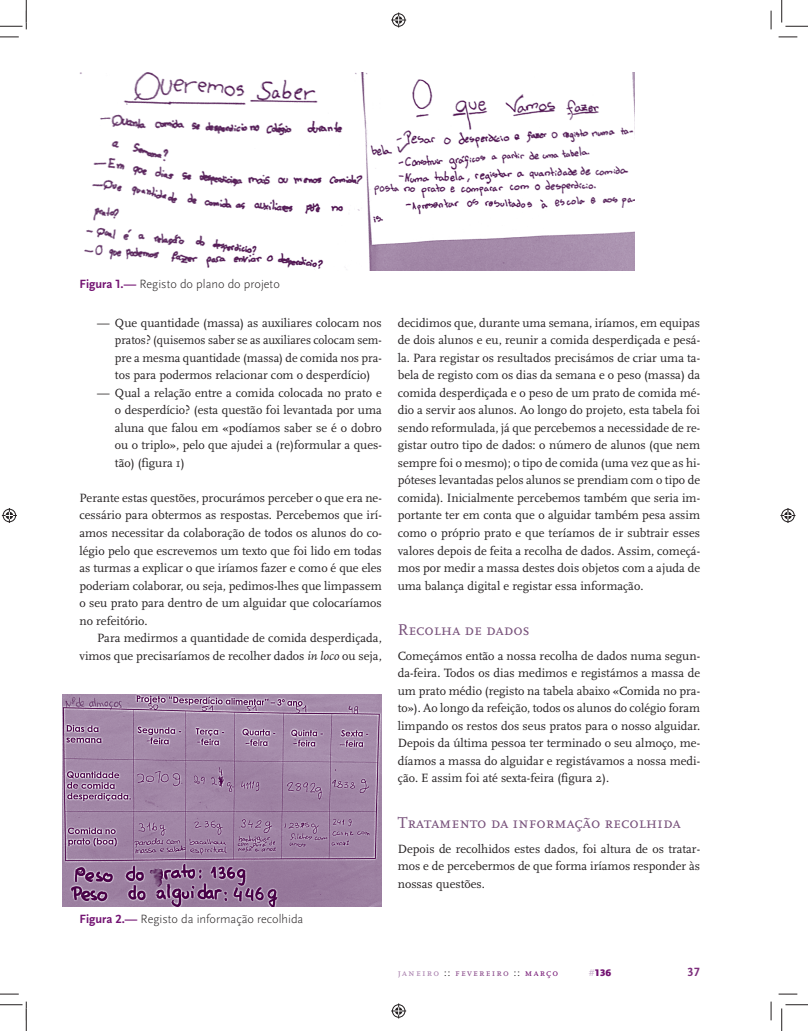
<style>
.page{position:relative;width:808px;height:1031px;background:#fff}
.page>*{position:absolute;margin:0;border:0;box-sizing:border-box;transform-origin:0 0}
.t1{font:16.25px "Scala Caps";color:#77507a}
.t2{font:12.5px/17.5px "Scala";color:#231f20;text-align:justify}
.t3{font:300 12.5px "Scala Sans Pro";color:#231f20}
.t4{font:12.5px "Scala Sans Bold SC";color:#7c2d7b}
.t5{font:10px "Scala Caps";letter-spacing:.12em;color:#854385}
.t6{font:900 10px "Scala Sans Pro";color:#731372}
.s1{font-weight:700;color:#731372}
.s2{font-style:italic}
.s3{color:#a77dab}
.s4{color:#231f20}
.s5{color:#731372}
.s6{font-weight:400;color:#c4aac9}
</style>
<div class="page">
<img style="left:79px;top:72px;width:555px;height:198px">
<img style="left:63px;top:694px;width:318px;height:212px">
<svg style="left:0;top:36px;width:19px;height:2px"></svg>
<svg style="left:778px;top:36px;width:19px;height:2px"></svg>
<svg style="left:0;top:993px;width:19px;height:1px"></svg>
<svg style="left:778px;top:993px;width:19px;height:1px"></svg>
<svg style="left:770px;top:11px;width:1px;height:18px"></svg>
<svg style="left:770px;top:1001px;width:1px;height:19px"></svg>
<svg style="left:0;top:0;width:27px;height:29px"></svg>
<svg style="left:0;top:1001px;width:27px;height:29px"></svg>
<svg style="left:781px;top:0;width:26px;height:27px"></svg>
<svg style="left:781px;top:1004px;width:26px;height:26px"></svg>
<svg style="left:391px;top:13px;width:15px;height:15px"></svg>
<svg style="left:391px;top:1003px;width:15px;height:15px"></svg>
<svg style="left:2px;top:508px;width:15px;height:15px"></svg>
<svg style="left:780px;top:508px;width:15px;height:15px"></svg>
<p class="t3" style="left:79px;top:279px;width:202px"><span class="s1">Figura 1.—</span> Registo do plano do projeto</p>
<p class="t2" style="left:115px;top:315px;width:268px;text-indent:-18px">— Que quantidade (massa) as auxiliares colocam nos pratos? (quisemos saber se as auxiliares colocam sem&shy;pre a mesma quantidade (massa) de comida nos pra&shy;tos para podermos relacionar com o desperdício)</p>
<p class="t2" style="left:115px;top:385px;width:268px;text-indent:-18px">— Qual a relação entre a comida colocada no prato e o desperdício? (esta questão foi levantada por uma aluna que falou em «podíamos saber se é o dobro ou o triplo», pelo que ajudei a (re)formular a ques&shy;tão) (figura 1)</p>
<p class="t2" style="left:79px;top:490px;width:304px">Perante estas questões, procurámos perceber o que era ne&shy;cessário para obtermos as respostas. Percebemos que irí&shy;amos necessitar da colaboração de todos os alunos do co&shy;légio pelo que escrevemos um texto que foi lido em todas as turmas a explicar o que iríamos fazer e como é que eles poderiam colaborar, ou seja, pedimos-lhes que limpassem o seu prato para dentro de um alguidar que colocaríamos no refeitório.</p>
<p class="t2" style="left:79px;top:630px;width:304px;text-align:right">Para medirmos a quantidade de comida desperdiçada, vimos que precisaríamos de recolher dados <span class="s2">in loco</span> ou seja,</p>
<p class="t3" style="left:79px;top:914px;width:225px"><span class="s1">Figura 2.—</span> Registo da informação recolhida</p>
<p class="t2" style="left:397px;top:315px;width:304px">decidimos que, durante uma semana, iríamos, em equipas de dois alunos e eu, reunir a comida desperdiçada e pesá&shy;la. Para registar os resultados precisámos de criar uma ta&shy;bela de registo com os dias da semana e o peso (massa) da comida desperdiçada e o peso de um prato de comida mé&shy;dio a servir aos alunos. Ao longo do projeto, esta tabela foi sendo reformulada, já que percebemos a necessidade de re&shy;gistar outro tipo de dados: o número de alunos (que nem sempre foi o mesmo); o tipo de comida (uma vez que as hi&shy;póteses levantadas pelos alunos se prendiam com o tipo de comida). Inicialmente percebemos também que seria im&shy;portante ter em conta que o alguidar também pesa assim como o próprio prato e que teríamos de ir subtrair esses valores depois de feita a recolha de dados. Assim, começá&shy;mos por medir a massa destes dois objetos com a ajuda de uma balança digital e registar essa informação.</p>
<h1 class="t1" style="left:397px;top:620px;width:133px">Recolha de dados</h1>
<p class="t2" style="left:397px;top:648px;width:304px">Começámos então a nossa recolha de dados numa segun&shy;da-feira. Todos os dias medimos e registámos a massa de um prato médio (registo na tabela abaixo «Comida no pra&shy;to»). Ao longo da refeição, todos os alunos do colégio foram limpando os restos dos seus pratos para o nosso alguidar.<br>Depois da última pessoa ter terminado o seu almoço, me&shy;díamos a massa do alguidar e registávamos a nossa medi&shy;ção. E assim foi até sexta-feira (figura 2).</p>
<h1 class="t1" style="left:397px;top:813px;width:284px">Tratamento da informação recolhida</h1>
<p class="t2" style="left:397px;top:840px;width:304px">Depois de recolhidos estes dados, foi altura de os tratar&shy;mos e de percebermos de que forma iríamos responder às nossas questões.</p>
<p class="t5" style="left:397px;top:966px;width:162px"><span class="s3">janeiro</span> <span class="s4">::</span> fevereiro <span class="s4">::</span> <span class="s5">março</span></p>
<p class="t6" style="left:588px;top:968px;width:24px"><span class="s6">#</span>136</p>
<p class="t4" style="left:687px;top:964px;width:14px">37</p>
</div>
